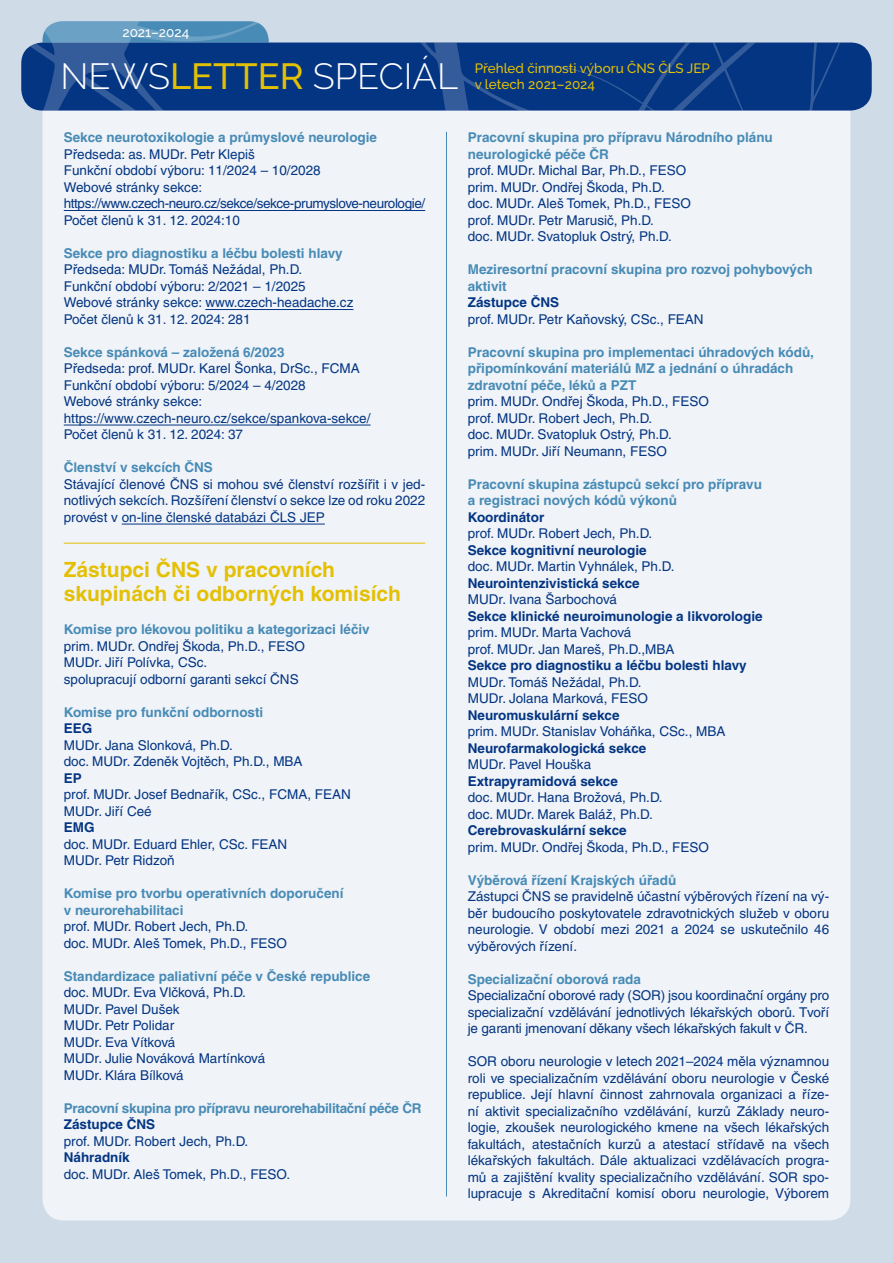
<style>
.page{position:relative;width:893px;height:1263px;background:#d0dbe8}
.page>*{position:absolute;margin:0;border:0;box-sizing:border-box;transform-origin:0 0}
.t1{font:300 36.3px "Raleway";color:#fff}
.t2{font:700 21px/24px "Helvetica CE";color:#e4c005}
.t3{font:13.5px/16.5px "Helvetica CE";color:#033583}
.t4{font:700 13.5px/16.5px "Helvetica CE";color:#478bb6}
.t5{font:700 13.5px "Helvetica CE";color:#033583}
.t6{font:700 13.5px "Helvetica CE";letter-spacing:-.02em;color:#478bb6}
.t7{font:500 13.5px "Raleway";color:#e4c005}
.t8{font:500 13.5px "Raleway";color:#fff}
.s1{font-weight:500;color:#e4c005}
</style>
<div class="page">
<div style="left:43px;top:64px;width:807px;height:1156px;background:#f0f3f7;border-radius:21px"></div>
<svg style="left:21px;top:21px;width:851px;height:90px;fill:#033583"></svg>
<hr style="left:446px;top:132px;width:1px;height:1064px;background:#478bb6">
<hr style="left:64px;top:210px;width:361px;height:1px;background:#033583">
<hr style="left:205px;top:309px;width:148px;height:1px;background:#033583">
<hr style="left:64px;top:425px;width:307px;height:1px;background:#033583">
<hr style="left:122px;top:524px;width:203px;height:1px;background:#033583">
<hr style="left:64px;top:543px;width:361px;height:1px;background:#e4c005">
<p class="t8" style="left:122px;top:25px;width:68px">2021–2024</p>
<h1 class="t1" style="left:61px;top:55px;width:399px">NEWS<span class="s1">LETTER</span> SPECIÁL</h1>
<p class="t7" style="left:475px;top:61px;width:237px">Přehled činnosti výboru ČNS ČLS JEP</p>
<p class="t7" style="left:475px;top:77px;width:122px">v letech 2021–2024</p>
<p class="t4" style="left:64px;top:129px;width:315px">Sekce neurotoxikologie a průmyslové neurologie</p>
<p class="t3" style="left:64px;top:146px;width:363px">Předseda: as. MUDr. Petr Klepiš<br>Funkční období výboru: 11/2024 – 10/2028<br>Webové stránky sekce: https://www.czech-neuro.cz/sekce/sekce-prumyslove-neurologie/ Počet členů k 31. 12. 2024:10</p>
<p class="t4" style="left:64px;top:245px;width:280px">Sekce pro diagnostiku a léčbu bolesti hlavy</p>
<p class="t3" style="left:64px;top:261px;width:291px">Předseda: MUDr. Tomáš Nežádal, Ph.D.<br>Funkční období výboru: 2/2021 – 1/2025<br>Webové stránky sekce: www.czech-headache.cz Počet členů k 31. 12. 2024: 281</p>
<p class="t4" style="left:64px;top:344px;width:222px">Sekce spánková – založená 6/2023</p>
<p class="t3" style="left:64px;top:360px;width:308px">Předseda: prof. MUDr. Karel Šonka, DrSc., FCMA Funkční období výboru: 5/2024 – 4/2028<br>Webové stránky sekce: https://www.czech-neuro.cz/sekce/spankova-sekce/ Počet členů k 31. 12. 2024: 37</p>
<p class="t4" style="left:64px;top:459px;width:151px">Členství v sekcích ČNS</p>
<p class="t3" style="left:64px;top:476px;width:363px;text-align:justify">Stávající členové ČNS si mohou své členství rozšířit i v jed&shy;notlivých sekcích. Rozšíření členství o sekce lze od roku 2022 provést v on-line členské databázi ČLS JEP</p>
<h2 class="t2" style="left:64px;top:558px;width:339px">Zástupci ČNS v pracovních skupinách či odborných komisích</h2>
<p class="t4" style="left:64px;top:621px;width:308px">Komise pro lékovou politiku a kategorizaci léčiv</p>
<p class="t3" style="left:64px;top:638px;width:243px">prim. MUDr. Ondřej Škoda, Ph.D., FESO<br>MUDr. Jiří Polívka, CSc.<br>spolupracují odborní garanti sekcí ČNS</p>
<p class="t4" style="left:64px;top:704px;width:201px">Komise pro funkční odbornosti</p>
<p class="t5" style="left:64px;top:721px;width:30px">EEG</p>
<p class="t3" style="left:64px;top:737px;width:240px">MUDr. Jana Slonková, Ph.D.<br>doc. MUDr. Zdeněk Vojtěch, Ph.D., MBA</p>
<p class="t5" style="left:64px;top:770px;width:20px">EP</p>
<p class="t3" style="left:64px;top:786px;width:289px">prof. MUDr. Josef Bednařík, CSc., FCMA, FEAN<br>MUDr. Jiří Ceé</p>
<p class="t5" style="left:64px;top:820px;width:32px">EMG</p>
<p class="t3" style="left:64px;top:836px;width:225px">doc. MUDr. Eduard Ehler, CSc. FEAN<br>MUDr. Petr Ridzoň</p>
<p class="t4" style="left:64px;top:885px;width:281px">Komise pro tvorbu operativních doporučení v neurorehabilitaci</p>
<p class="t3" style="left:64px;top:918px;width:225px">prof. MUDr. Robert Jech, Ph.D.<br>doc. MUDr. Aleš Tomek, Ph.D., FESO</p>
<p class="t4" style="left:64px;top:968px;width:308px">Standardizace paliativní péče v České republice</p>
<p class="t3" style="left:64px;top:984px;width:203px">doc. MUDr. Eva Vlčková, Ph.D.<br>MUDr. Pavel Dušek<br>MUDr. Petr Polidar<br>MUDr. Eva Vítková<br>MUDr. Julie Nováková Martínková<br>MUDr. Klára Bílková</p>
<p class="t6" style="left:64px;top:1100px;width:359px">Pracovní skupina pro přípravu neurorehabilitační péče ČR</p>
<p class="t5" style="left:64px;top:1117px;width:93px">Zástupce ČNS</p>
<p class="t3" style="left:64px;top:1133px;width:186px">prof. MUDr. Robert Jech, Ph.D.</p>
<p class="t5" style="left:64px;top:1150px;width:68px">Náhradník</p>
<p class="t3" style="left:64px;top:1166px;width:228px">doc. MUDr. Aleš Tomek, Ph.D., FESO.</p>
<p class="t4" style="left:468px;top:129px;width:306px">Pracovní skupina pro přípravu Národního plánu neurologické péče ČR</p>
<p class="t3" style="left:468px;top:162px;width:225px">prof. MUDr. Michal Bar, Ph.D., FESO prim. MUDr. Ondřej Škoda, Ph.D. doc. MUDr. Aleš Tomek, Ph.D., FESO prof. MUDr. Petr Marusič, Ph.D.<br>doc. MUDr. Svatopluk Ostrý, Ph.D.</p>
<p class="t4" style="left:468px;top:261px;width:346px">Meziresortní pracovní skupina pro rozvoj pohybových aktivit</p>
<p class="t5" style="left:468px;top:295px;width:93px">Zástupce ČNS</p>
<p class="t3" style="left:468px;top:311px;width:237px">prof. MUDr. Petr Kaňovský, CSc., FEAN</p>
<p class="t4" style="left:468px;top:344px;width:348px">Pracovní skupina pro implementaci úhradových kódů, připomínkování materiálů MZ a jednání o úhradách zdravotní péče, léků a PZT</p>
<p class="t3" style="left:468px;top:393px;width:243px">prim. MUDr. Ondřej Škoda, Ph.D., FESO prof. MUDr. Robert Jech, Ph.D.<br>doc. MUDr. Svatopluk Ostrý, Ph.D.<br>prim. MUDr. Jiří Neumann, FESO</p>
<p class="t4" style="left:468px;top:476px;width:296px">Pracovní skupina zástupců sekcí pro přípravu a registraci nových kódů výkonů</p>
<p class="t5" style="left:468px;top:509px;width:78px">Koordinátor</p>
<p class="t3" style="left:468px;top:525px;width:186px">prof. MUDr. Robert Jech, Ph.D.</p>
<p class="t5" style="left:468px;top:542px;width:180px">Sekce kognitivní neurologie</p>
<p class="t3" style="left:468px;top:558px;width:208px">doc. MUDr. Martin Vyhnálek, Ph.D.</p>
<p class="t5" style="left:468px;top:575px;width:174px">Neurointenzivistická sekce</p>
<p class="t3" style="left:468px;top:591px;width:151px">MUDr. Ivana Šarbochová</p>
<p class="t5" style="left:468px;top:608px;width:296px">Sekce klinické neuroimunologie a likvorologie</p>
<p class="t3" style="left:468px;top:624px;width:208px">prim. MUDr. Marta Vachová<br>prof. MUDr. Jan Mareš, Ph.D.,MBA</p>
<p class="t5" style="left:468px;top:657px;width:280px">Sekce pro diagnostiku a léčbu bolesti hlavy</p>
<p class="t3" style="left:468px;top:674px;width:182px">MUDr. Tomáš Nežádal, Ph.D.<br>MUDr. Jolana Marková, FESO</p>
<p class="t5" style="left:468px;top:707px;width:153px">Neuromuskulární sekce</p>
<p class="t3" style="left:468px;top:723px;width:259px">prim. MUDr. Stanislav Voháňka, CSc., MBA</p>
<p class="t5" style="left:468px;top:740px;width:180px">Neurofarmakologická sekce</p>
<p class="t3" style="left:468px;top:756px;width:125px">MUDr. Pavel Houška</p>
<p class="t5" style="left:468px;top:773px;width:152px">Extrapyramidová sekce</p>
<p class="t3" style="left:468px;top:789px;width:196px">doc. MUDr. Hana Brožová, Ph.D. doc. MUDr. Marek Baláž, Ph.D.</p>
<p class="t5" style="left:468px;top:822px;width:161px">Cerebrovaskulární sekce</p>
<p class="t3" style="left:468px;top:839px;width:243px">prim. MUDr. Ondřej Škoda, Ph.D., FESO</p>
<p class="t4" style="left:468px;top:872px;width:210px">Výběrová řízení Krajských úřadů</p>
<p class="t3" style="left:468px;top:888px;width:363px;text-align:justify">Zástupci ČNS se pravidelně účastní výběrových řízení na vý&shy;běr budoucího poskytovatele zdravotnických služeb v oboru neurologie. V období mezi 2021 a 2024 se uskutečnilo 46 výběrových řízení.</p>
<p class="t4" style="left:468px;top:970px;width:175px">Specializační oborová rada</p>
<p class="t3" style="left:468px;top:987px;width:363px;text-align:justify">Specializační oborové rady (SOR) jsou koordinační orgány pro specializační vzdělávání jednotlivých lékařských oborů. Tvoří je garanti jmenovaní děkany všech lékařských fakult v ČR.</p>
<p class="t3" style="left:468px;top:1053px;width:363px;text-align:justify">SOR oboru neurologie v letech 2021–2024 měla významnou roli ve specializačním vzdělávání oboru neurologie v České republice. Její hlavní činnost zahrnovala organizaci a říze&shy;ní aktivit specializačního vzdělávání, kurzů Základy neuro&shy;logie, zkoušek neurologického kmene na všech lékařských fakultách, atestačních kurzů a atestací střídavě na všech lékařských fakultách. Dále aktualizaci vzdělávacích progra&shy;mů a zajištění kvality specializačního vzdělávání. SOR spo&shy;lupracuje s Akreditační komisí oboru neurologie, Výborem</p>
</div>
